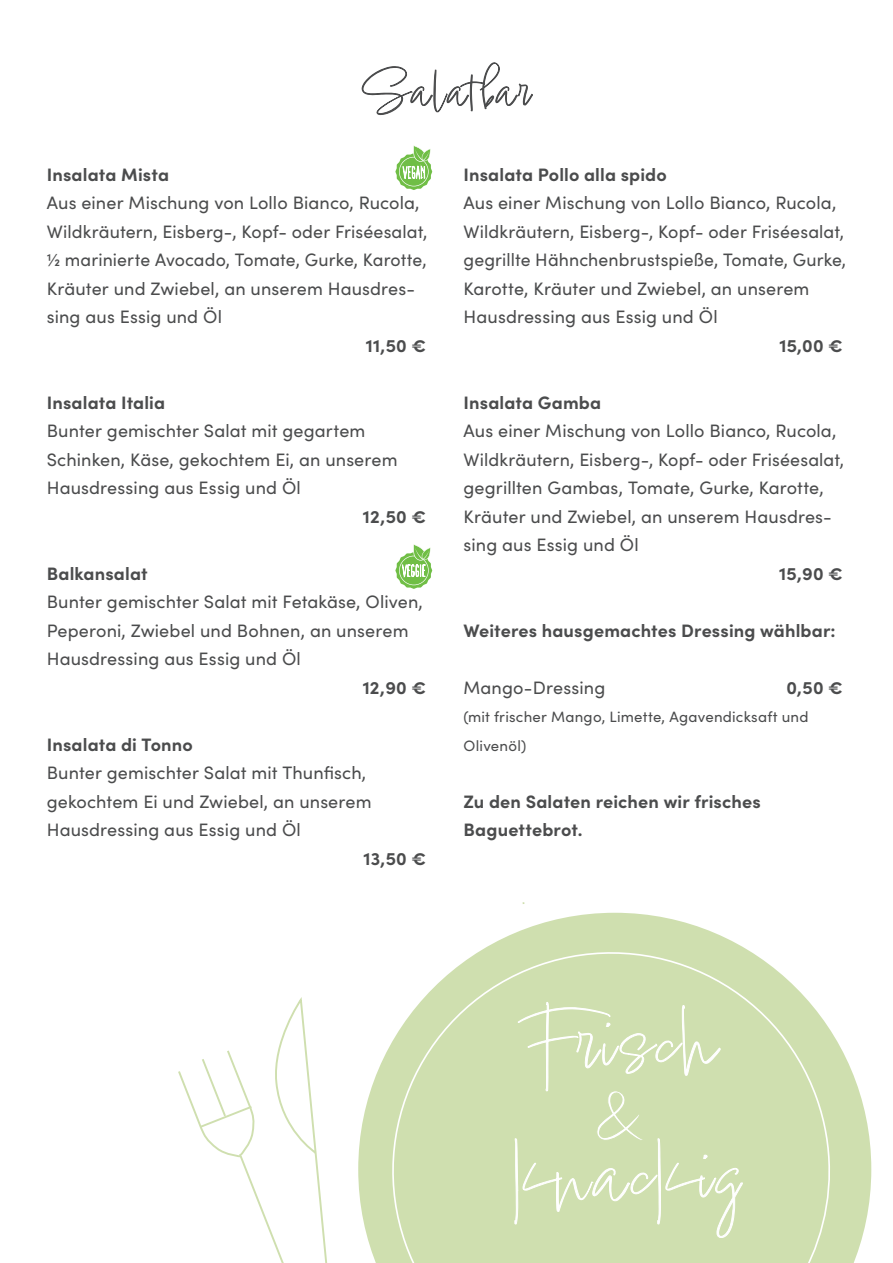
<style>
.page{position:relative;width:893px;height:1263px;background:#fff}
.page>*{position:absolute;margin:0;border:0;box-sizing:border-box;transform-origin:0 0}
.t1{font:18px/28.5px "Sofia Pro";letter-spacing:.005em;color:#4b4c4d}
.t2{font:700 18px/28.5px "Sofia Pro";letter-spacing:.01em;color:#4b4c4d}
.t3{font:15px/28.5px "Sofia Pro";letter-spacing:.015em;color:#4b4c4d}
</style>
<div class="page">
<svg style="left:362px;top:63px;width:171px;height:52px"></svg>
<svg style="left:395px;top:145px;width:37px;height:45px"></svg>
<svg style="left:358px;top:913px;width:513px;height:350px"></svg>
<svg style="left:365px;top:925px;width:486px;height:338px"></svg>
<svg style="left:178px;top:1000px;width:150px;height:263px"></svg>
<svg style="left:514px;top:1002px;width:228px;height:236px;background:#d2e1b4"></svg>
<svg style="left:395px;top:544px;width:37px;height:45px"></svg>
<p class="t2" style="left:47px;top:159px;width:124px">Insalata Mista</p>
<p class="t1" style="left:47px;top:188px;width:382px">Aus einer Mischung von Lollo Bianco, Rucola, Wildkräutern, Eisberg-, Kopf- oder Friséesalat, ½ marinierte Avocado, Tomate, Gurke, Karotte, Kräuter und Zwiebel, an unserem Hausdres&shy;sing aus Essig und Öl</p>
<p class="t2" style="left:366px;top:330px;width:62px">11,50 €</p>
<p class="t2" style="left:47px;top:387px;width:120px">Insalata Italia</p>
<p class="t1" style="left:47px;top:416px;width:352px">Bunter gemischter Salat mit gegartem<br>Schinken, Käse, gekochtem Ei, an unserem<br>Hausdressing aus Essig und Öl</p>
<p class="t2" style="left:363px;top:501px;width:65px">12,50 €</p>
<p class="t2" style="left:47px;top:558px;width:102px">Balkansalat</p>
<p class="t1" style="left:47px;top:586px;width:378px">Bunter gemischter Salat mit Fetakäse, Oliven,<br>Peperoni, Zwiebel und Bohnen, an unserem<br>Hausdressing aus Essig und Öl</p>
<p class="t2" style="left:363px;top:672px;width:65px">12,90 €</p>
<p class="t2" style="left:47px;top:729px;width:148px">Insalata di Tonno</p>
<p class="t1" style="left:47px;top:757px;width:326px">Bunter gemischter Salat mit Thunfisch, gekochtem Ei und Zwiebel, an unserem<br>Hausdressing aus Essig und Öl</p>
<p class="t2" style="left:364px;top:842px;width:64px">13,50 €</p>
<p class="t2" style="left:463px;top:158px;width:205px">Insalata Pollo alla spido</p>
<p class="t1" style="left:463px;top:187px;width:384px">Aus einer Mischung von Lollo Bianco, Rucola, Wildkräutern, Eisberg-, Kopf- oder Friséesalat, gegrillte Hähnchenbrustspieße, Tomate, Gurke, Karotte, Kräuter und Zwiebel, an unserem Hausdressing aus Essig und Öl</p>
<p class="t2" style="left:779px;top:330px;width:65px">15,00 €</p>
<p class="t2" style="left:463px;top:387px;width:139px">Insalata Gamba</p>
<p class="t1" style="left:463px;top:416px;width:382px">Aus einer Mischung von Lollo Bianco, Rucola, Wildkräutern, Eisberg-, Kopf- oder Friséesalat, gegrillten Gambas, Tomate, Gurke, Karotte, Kräuter und Zwiebel, an unserem Hausdres&shy;sing aus Essig und Öl</p>
<p class="t2" style="left:779px;top:558px;width:65px">15,90 €</p>
<p class="t2" style="left:463px;top:615px;width:374px">Weiteres hausgemachtes Dressing wählbar:</p>
<p class="t1" style="left:463px;top:672px;width:143px">Mango-Dressing</p>
<p class="t2" style="left:787px;top:672px;width:58px">0,50 €</p>
<p class="t3" style="left:463px;top:702px;width:347px">(mit frischer Mango, Limette, Agavendicksaft und<br>Olivenöl)</p>
<p class="t2" style="left:463px;top:786px;width:299px">Zu den Salaten reichen wir frisches<br>Baguettebrot.</p>
</div>
